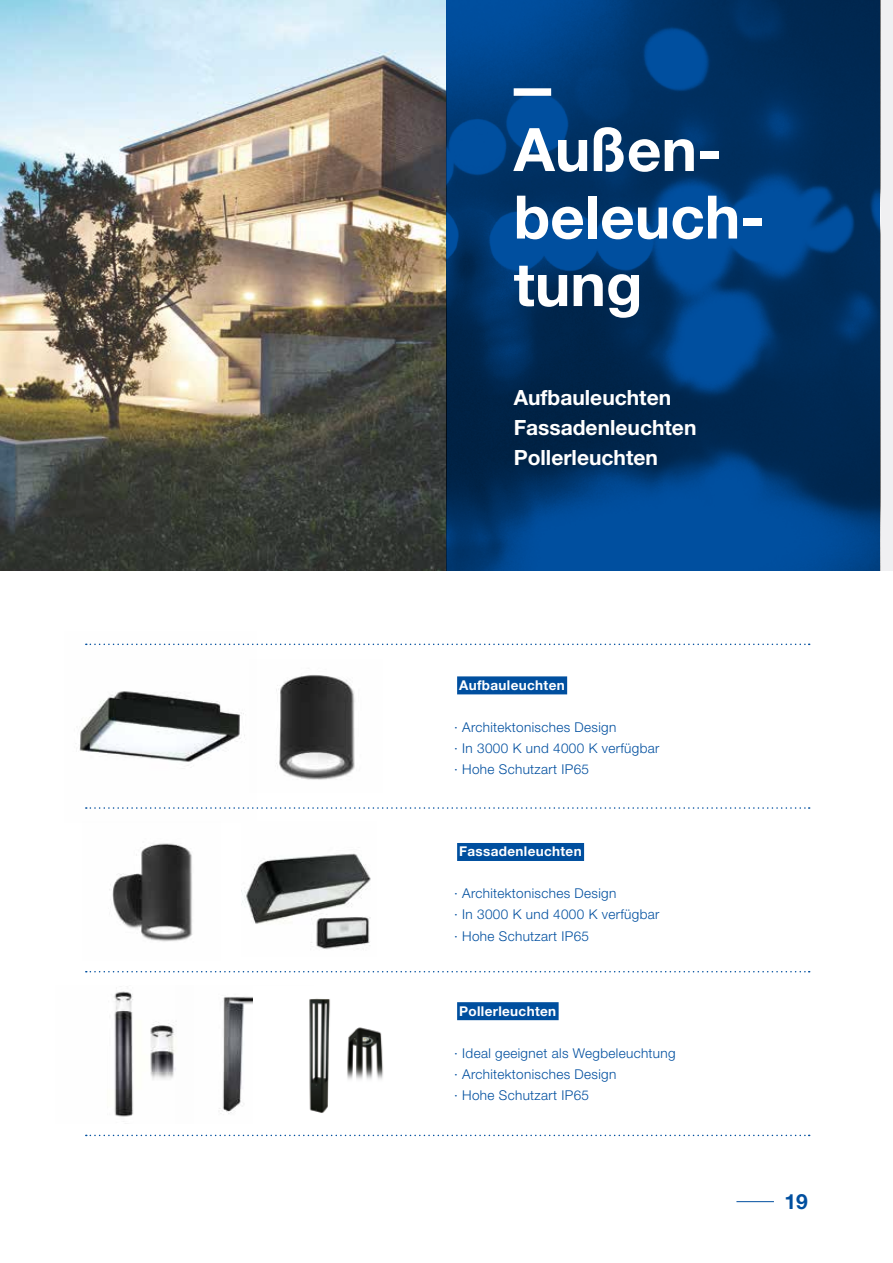
<style>
.page{position:relative;width:893px;height:1263px;background:#fff}
.page>*{position:absolute;margin:0;border:0;box-sizing:border-box;transform-origin:0 0}
.t1{font:700 60px/67.5px "Helvetica Neue LT Std";color:#fff}
.t2{font:700 21px/30px "Helvetica Neue LT Std";color:#fff}
.t3{font:700 21px "Helvetica Neue LT Std";color:#004f9f}
.t4{font:300 13.5px/21px "Helvetica Neue LT Std";letter-spacing:.025em;color:#004f9f}
.t5{font:700 13.5px "Helvetica Neue LT Std";letter-spacing:.025em;color:#fff}
</style>
<div class="page">
<img style="left:0;top:0;width:446px;height:571px">
<div style="left:880px;top:0;width:13px;height:571px;background:#f0f0f2"></div>
<svg style="left:256px;top:644px;width:554px;height:1px"></svg>
<svg style="left:256px;top:807px;width:554px;height:2px"></svg>
<svg style="left:86px;top:971px;width:724px;height:1px"></svg>
<svg style="left:86px;top:1135px;width:724px;height:1px"></svg>
<img style="left:79px;top:643px;width:175px;height:166px">
<img style="left:250px;top:660px;width:105px;height:132px">
<img style="left:109px;top:843px;width:84px;height:99px">
<img style="left:114px;top:991px;width:62px;height:126px">
<img style="left:176px;top:996px;width:77px;height:118px">
<img style="left:242px;top:853px;width:129px;height:96px">
<svg style="left:446px;top:0;width:434px;height:571px;background:#003770"></svg>
<img style="left:309px;top:998px;width:74px;height:115px">
<div style="left:514px;top:88px;width:37px;height:8px;background:#fff"></div>
<div style="left:457px;top:676px;width:110px;height:18px;background:#004f9f"></div>
<div style="left:457px;top:843px;width:127px;height:18px;background:#004f9f"></div>
<div style="left:457px;top:1002px;width:102px;height:18px;background:#004f9f"></div>
<hr style="left:736px;top:1201px;width:38px;height:1px;background:#004f9f">
<h1 class="t1" style="left:514px;top:115px;width:253px">Außen&shy;beleuch&shy;tung</h1>
<h2 class="t2" style="left:514px;top:382px;width:184px">Aufbauleuchten<br>Fassadenleuchten<br>Pollerleuchten</h2>
<p class="t5" style="left:459px;top:677px;width:107px">Aufbauleuchten</p>
<p class="t4" style="left:454px;top:716px;width:207px">∙ Architektonisches Design<br>∙ In 3000 K und 4000 K verfügbar ∙ Hohe Schutzart IP65</p>
<p class="t5" style="left:459px;top:843px;width:124px">Fassadenleuchten</p>
<p class="t4" style="left:454px;top:883px;width:207px">∙ Architektonisches Design<br>∙ In 3000 K und 4000 K verfügbar ∙ Hohe Schutzart IP65</p>
<p class="t5" style="left:459px;top:1002px;width:99px">Pollerleuchten</p>
<p class="t4" style="left:454px;top:1042px;width:223px">∙ Ideal geeignet als Wegbeleuchtung ∙ Architektonisches Design<br>∙ Hohe Schutzart IP65</p>
<h2 class="t3" style="left:785px;top:1189px;width:25px">19</h2>
</div>
